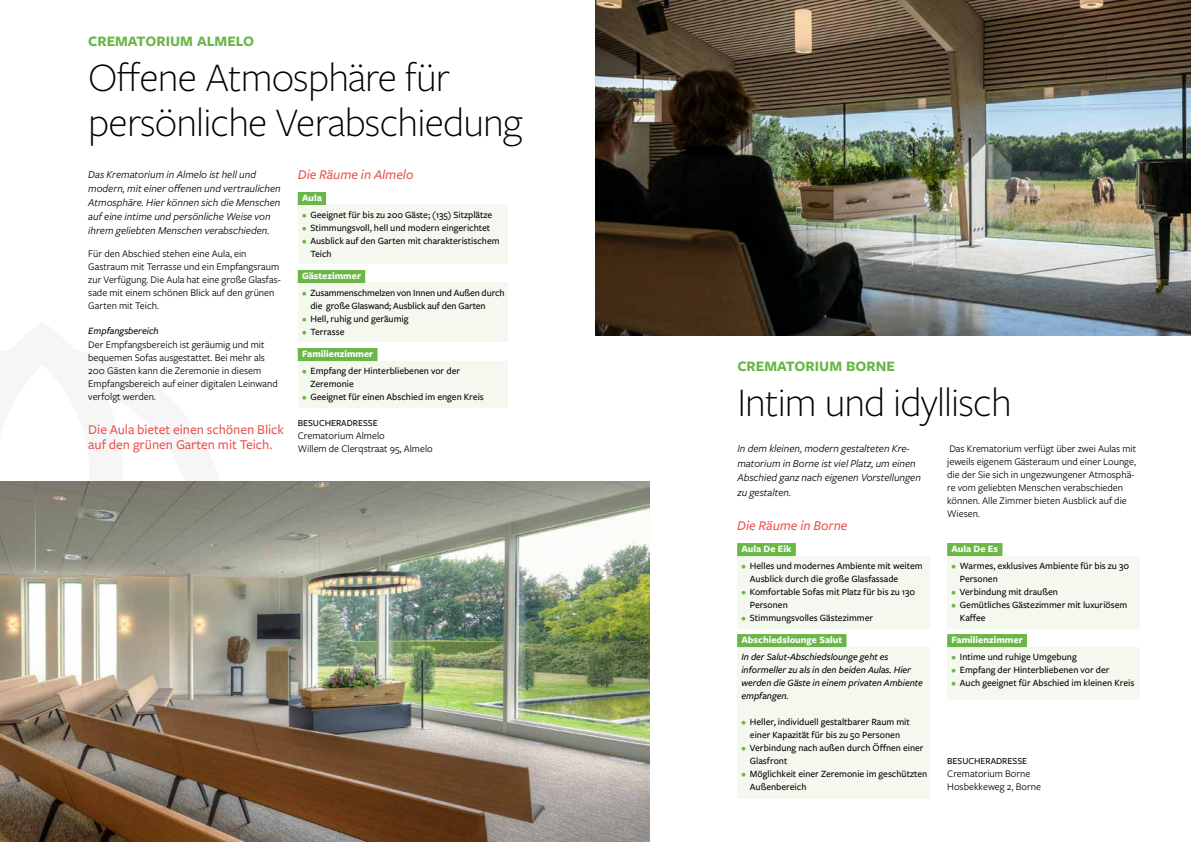
<style>
.page{position:relative;width:1191px;height:842px;background:#fff}
.page>*{position:absolute;margin:0;border:0;box-sizing:border-box;transform-origin:0 0}
.t1{font:300 42px/45px "Freight Sans Pro";letter-spacing:-.02em;color:#000}
.t2{font:700 15px "Freight Sans Pro";color:#6ab647}
.t3{font:500 14px/15px "Freight Sans Pro";letter-spacing:-.005em;color:#ea5451}
.t4{font:italic 500 14px "Freight Sans Pro";letter-spacing:-.005em;color:#ea5451}
.t5{font:italic 11px/14px "Freight Sans Pro";color:#000}
.t6{font:10.5px/13px "Freight Sans Pro";color:#000}
.t7{font:italic 500 10px/13px "Freight Sans Pro";letter-spacing:-.005em;color:#000}
.t8{font:700 10px "Freight Sans Pro";letter-spacing:.005em;color:#fff}
.t9{font:500 9.9px/13px "Freight Sans Pro";color:#000}
.t10{font:500 9.5px "Freight Sans Pro";color:#000}
.s1{color:#6ab647}
</style>
<div class="page">
<div style="left:737px;top:647px;width:193px;height:151px;background:#f4f8ee"></div>
<div style="left:737px;top:556px;width:193px;height:72px;background:#f4f8ee"></div>
<div style="left:737px;top:543px;width:59px;height:13px;background:#6ab647"></div>
<div style="left:737px;top:634px;width:109px;height:13px;background:#6ab647"></div>
<img style="left:0;top:482px;width:649px;height:360px">
<img style="left:595px;top:0;width:596px;height:335px">
<div style="left:298px;top:205px;width:209px;height:59px;background:#f4f8ee"></div>
<div style="left:298px;top:283px;width:209px;height:59px;background:#f4f8ee"></div>
<div style="left:298px;top:361px;width:209px;height:46px;background:#f4f8ee"></div>
<div style="left:298px;top:192px;width:28px;height:13px;background:#6ab647"></div>
<div style="left:298px;top:270px;width:67px;height:13px;background:#6ab647"></div>
<div style="left:298px;top:348px;width:79px;height:13px;background:#6ab647"></div>
<div style="left:947px;top:556px;width:193px;height:72px;background:#f4f8ee"></div>
<div style="left:947px;top:647px;width:193px;height:52px;background:#f4f8ee"></div>
<div style="left:947px;top:543px;width:55px;height:13px;background:#6ab647"></div>
<div style="left:947px;top:634px;width:80px;height:13px;background:#6ab647"></div>
<h2 class="t2" style="left:88px;top:31px;width:167px">CREMATORIUM ALMELO</h2>
<h1 class="t1" style="left:88px;top:53px;width:435px">Offene Atmosphäre für persönliche Verabschiedung</h1>
<p class="t5" style="left:88px;top:167px;width:194px">Das Krematorium in Almelo ist hell und modern, mit einer offenen und vertraulichen Atmosphäre. Hier können sich die Menschen auf eine intime und persönliche Weise von ihrem geliebten Menschen verabschieden.</p>
<p class="t6" style="left:88px;top:247px;width:194px">Für den Abschied stehen eine Aula, ein Gastraum mit Terrasse und ein Empfangsraum zur Verfügung. Die Aula hat eine große Glasfas&shy;sade mit einem schönen Blick auf den grünen Garten mit Teich.</p>
<p class="t7" style="left:88px;top:324px;width:72px">Empfangsbereich</p>
<p class="t6" style="left:88px;top:338px;width:191px">Der Empfangsbereich ist geräumig und mit bequemen Sofas ausgestattet. Bei mehr als 200 Gästen kann die Zeremonie in diesem Empfangsbereich auf einer digitalen Leinwand verfolgt werden.</p>
<h3 class="t3" style="left:88px;top:421px;width:197px">Die Aula bietet einen schönen Blick auf den grünen Garten mit Teich.</h3>
<h3 class="t4" style="left:298px;top:165px;width:117px">Die Räume in Almelo</h3>
<p class="t8" style="left:302px;top:191px;width:21px">Aula</p>
<p class="t9" style="left:302px;top:208px;width:192px"><span class="s1">•</span> Geeignet für bis zu 200 Gäste; (135) Sitzplätze</p>
<p class="t9" style="left:302px;top:221px;width:190px"><span class="s1">•</span> Stimmungsvoll, hell und modern eingerichtet</p>
<p class="t9" style="left:310px;top:234px;width:191px;text-indent:-9px"><span class="s1">•</span> Ausblick auf den Garten mit charakteristischem<br>Teich</p>
<p class="t8" style="left:302px;top:269px;width:60px">Gästezimmer</p>
<p class="t9" style="left:310px;top:286px;width:196px;text-indent:-9px"><span class="s1">•</span> Zusammenschmelzen von Innen und Außen durch die große Glaswand; Ausblick auf den Garten</p>
<p class="t9" style="left:302px;top:312px;width:108px"><span class="s1">•</span> Hell, ruhig und geräumig</p>
<p class="t9" style="left:302px;top:325px;width:44px"><span class="s1">•</span> Terrasse</p>
<p class="t8" style="left:302px;top:347px;width:73px">Familienzimmer</p>
<p class="t9" style="left:310px;top:364px;width:151px;text-indent:-9px"><span class="s1">•</span> Empfang der Hinterbliebenen vor der<br>Zeremonie</p>
<p class="t9" style="left:302px;top:390px;width:183px"><span class="s1">•</span> Geeignet für einen Abschied im engen Kreis</p>
<p class="t10" style="left:298px;top:417px;width:81px">BESUCHERADRESSE</p>
<p class="t6" style="left:298px;top:429px;width:136px">Crematorium Almelo<br>Willem de Clerqstraat 95, Almelo</p>
<h2 class="t2" style="left:737px;top:356px;width:159px">CREMATORIUM BORNE</h2>
<h1 class="t1" style="left:737px;top:378px;width:276px">Intim und idyllisch</h1>
<p class="t5" style="left:737px;top:441px;width:185px;line-height:14.5px">In dem kleinen, modern gestalteten Kre&shy;matorium in Borne ist viel Platz, um einen Abschied ganz nach eigenen Vorstellungen zu gestalten.</p>
<h3 class="t4" style="left:737px;top:516px;width:112px">Die Räume in Borne</h3>
<p class="t8" style="left:741px;top:542px;width:52px">Aula De Eik</p>
<p class="t9" style="left:750px;top:559px;width:174px;text-indent:-9px"><span class="s1">•</span> Helles und modernes Ambiente mit weitem<br>Ausblick durch die große Glasfassade</p>
<p class="t9" style="left:750px;top:585px;width:167px;text-indent:-9px"><span class="s1">•</span> Komfortable Sofas mit Platz für bis zu 130<br>Personen</p>
<p class="t9" style="left:741px;top:611px;width:133px"><span class="s1">•</span> Stimmungsvolles Gästezimmer</p>
<p class="t8" style="left:741px;top:633px;width:102px">Abschiedslounge Salut</p>
<p class="t7" style="left:741px;top:650px;width:183px">In der Salut-Abschiedslounge geht es informeller zu als in den beiden Aulas. Hier werden die Gäste in einem privaten Ambiente empfangen.</p>
<p class="t9" style="left:741px;top:715px;width:170px;text-align:center"><span class="s1">•</span> Heller, individuell gestaltbarer Raum mit einer Kapazität für bis zu 50 Personen</p>
<p class="t9" style="left:750px;top:741px;width:175px;text-indent:-9px"><span class="s1">•</span> Verbindung nach außen durch Öffnen einer<br>Glasfront</p>
<p class="t9" style="left:750px;top:767px;width:179px;text-indent:-9px"><span class="s1">•</span> Möglichkeit einer Zeremonie im geschützten<br>Außenbereich</p>
<p class="t6" style="left:947px;top:442px;width:190px">Das Krematorium verfügt über zwei Aulas mit jeweils eigenem Gästeraum und einer Lounge, die der Sie sich in ungezwungener Atmosphä&shy;re vom geliebten Menschen verabschieden können. Alle Zimmer bieten Ausblick auf die Wiesen.</p>
<p class="t8" style="left:951px;top:542px;width:48px">Aula De Es</p>
<p class="t9" style="left:960px;top:559px;width:171px;text-indent:-9px"><span class="s1">•</span> Warmes, exklusives Ambiente für bis zu 30<br>Personen</p>
<p class="t9" style="left:951px;top:585px;width:108px"><span class="s1">•</span> Verbindung mit draußen</p>
<p class="t9" style="left:960px;top:598px;width:169px;text-indent:-9px"><span class="s1">•</span> Gemütliches Gästezimmer mit luxuriösem<br>Kaffee</p>
<p class="t8" style="left:951px;top:633px;width:73px">Familienzimmer</p>
<p class="t9" style="left:951px;top:650px;width:127px"><span class="s1">•</span> Intime und ruhige Umgebung</p>
<p class="t9" style="left:951px;top:663px;width:160px"><span class="s1">•</span> Empfang der Hinterbliebenen vor der</p>
<p class="t9" style="left:951px;top:676px;width:184px"><span class="s1">•</span> Auch geeignet für Abschied im kleinen Kreis</p>
<p class="t10" style="left:947px;top:755px;width:81px">BESUCHERADRESSE</p>
<p class="t6" style="left:947px;top:767px;width:95px">Crematorium Borne<br>Hosbekkeweg 2, Borne</p>
</div>
